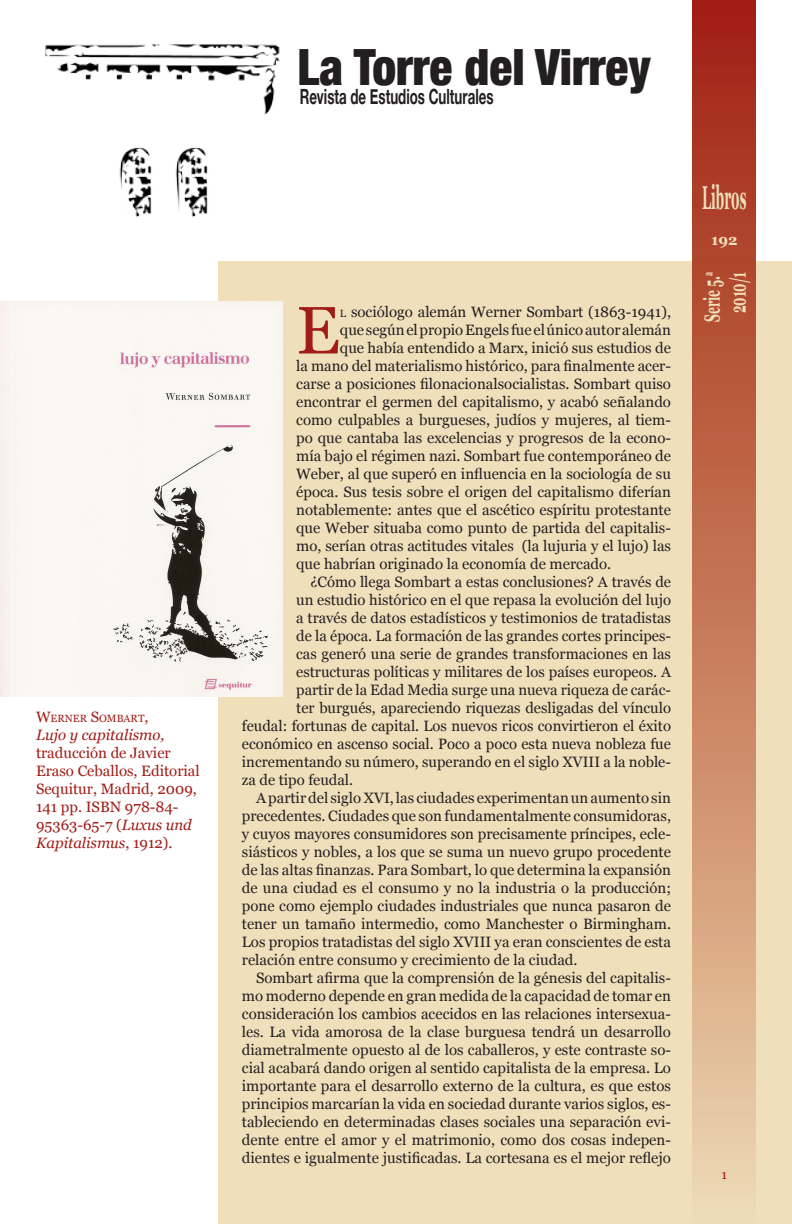
<style>
.page{position:relative;width:792px;height:1224px;background:#fff}
.page>*{position:absolute;margin:0;border:0;box-sizing:border-box;transform-origin:0 0}
.t1{font:66.9px "Georgia";color:#a11c16}
.t2{font:900 condensed 50px "Helvetica Neue";color:#231f20;scale:.95 1}
.t3{font:700 33px "Georgia";color:#efdfbb;scale:.4 1}
.t4{font:700 22px "Georgia";color:#efdfbb;scale:.55 1}
.t5{font:700 21px "Helvetica Neue";color:#231f20;scale:.63 1}
.t6{font:15px/18px "Georgia";color:#231f20;text-align:justify}
.t7{font:15px/18px "Georgia";color:#a11c16}
.t8{font:700 15px "Georgia";color:#efdfbb}
.t9{font:10.5px "Georgia";color:#a11c16}
.s1{font-size:15px}
.s2{font-style:italic}
.s3{font-size:10.5px}
</style>
<div class="page">
<div style="left:218px;top:261px;width:574px;height:963px;background:#efdfbb"></div>
<div style="left:693px;top:0;width:63px;height:1224px;background:linear-gradient(to bottom,#a01e0b,#edd7ad)"></div>
<img style="left:45px;top:44px;width:235px;height:173px">
<img style="left:0;top:302px;width:282px;height:394px">
<svg style="left:722px;top:1171px;width:5px;height:8px"></svg>
<p class="t9" style="left:36px;top:712px;width:114px"><span class="s1">W</span>erner <span class="s1">S</span>ombart<span class="s1">,</span></p>
<p class="t7" style="left:36px;top:726px;width:165px"><span class="s2">Lujo y capitalismo, </span>traducción de Javier<br>Eraso Ceballos, Editorial<br>Sequitur, Madrid, 2009,<br>141 pp. ISBN 978-84-<br>95363-65-7 (<span class="s2">Luxus und<br>Kapitalismus</span>, 1912).</p>
<p class="t2" style="left:298px;top:36px;width:373px">La Torre del Virrey</p>
<p class="t5" style="left:300px;top:84px;width:309px">Revista de Estudios Culturales</p>
<p class="t1" style="left:296px;top:292px;width:45px">E</p>
<p class="t6" style="left:340px;top:303px;width:333px"><span class="s3">l</span> sociólogo alemán Werner Sombart (1863-1941),</p>
<p class="t6" style="left:340px;top:321px;width:333px">que según el propio Engels fue el único autor alemán</p>
<p class="t6" style="left:340px;top:339px;width:333px">que había entendido a Marx, inició sus estudios de</p>
<p class="t6" style="left:296px;top:357px;width:376px">la mano del materialismo histórico, para finalmente acer-</p>
<p class="t6" style="left:296px;top:375px;width:376px">carse a posiciones filonacionalsocialistas. Sombart quiso</p>
<p class="t6" style="left:296px;top:393px;width:376px">encontrar el germen del capitalismo, y acabó señalando</p>
<p class="t6" style="left:296px;top:411px;width:376px">como culpables a burgueses, judíos y mujeres, al tiem-</p>
<p class="t6" style="left:296px;top:429px;width:376px">po que cantaba las excelencias y progresos de la econo-</p>
<p class="t6" style="left:296px;top:447px;width:376px">mía bajo el régimen nazi. Sombart fue contemporáneo de</p>
<p class="t6" style="left:296px;top:465px;width:376px">Weber, al que superó en influencia en la sociología de su</p>
<p class="t6" style="left:296px;top:483px;width:376px">época. Sus tesis sobre el origen del capitalismo diferían</p>
<p class="t6" style="left:296px;top:501px;width:376px">notablemente: antes que el ascético espíritu protestante</p>
<p class="t6" style="left:296px;top:519px;width:376px">que Weber situaba como punto de partida del capitalis-</p>
<p class="t6" style="left:296px;top:537px;width:376px">mo, serían otras actitudes vitales (la lujuria y el lujo) las</p>
<p class="t6" style="left:296px;top:555px;width:317px">que habrían originado la economía de mercado.</p>
<p class="t6" style="left:310px;top:573px;width:362px">¿Cómo llega Sombart a estas conclusiones? A través de</p>
<p class="t6" style="left:296px;top:591px;width:376px">un estudio histórico en el que repasa la evolución del lujo</p>
<p class="t6" style="left:296px;top:609px;width:376px">a través de datos estadísticos y testimonios de tratadistas</p>
<p class="t6" style="left:296px;top:627px;width:376px">de la época. La formación de las grandes cortes principes-</p>
<p class="t6" style="left:296px;top:645px;width:376px">cas generó una serie de grandes transformaciones en las</p>
<p class="t6" style="left:296px;top:663px;width:376px">estructuras políticas y militares de los países europeos. A</p>
<p class="t6" style="left:296px;top:681px;width:376px">partir de la Edad Media surge una nueva riqueza de carác-</p>
<p class="t6" style="left:296px;top:699px;width:376px">ter burgués, apareciendo riquezas desligadas del vínculo</p>
<p class="t6" style="left:242px;top:717px;width:431px">feudal: fortunas de capital. Los nuevos ricos convirtieron el éxito</p>
<p class="t6" style="left:242px;top:735px;width:431px">económico en ascenso social. Poco a poco esta nueva nobleza fue</p>
<p class="t6" style="left:242px;top:753px;width:431px">incrementando su número, superando en el siglo XVIII a la noble-</p>
<p class="t6" style="left:242px;top:771px;width:113px">za de tipo feudal.</p>
<p class="t6" style="left:242px;top:789px;width:431px;text-indent:14px">A partir del siglo XVI, las ciudades experimentan un aumento sin precedentes. Ciudades que son fundamentalmente consumidoras, y cuyos mayores consumidores son precisamente príncipes, ecle&shy;siásticos y nobles, a los que se suma un nuevo grupo procedente de las altas finanzas. Para Sombart, lo que determina la expansión de una ciudad es el consumo y no la industria o la producción; pone como ejemplo ciudades industriales que nunca pasaron de tener un tamaño intermedio, como Manchester o Birmingham.<br>Los propios tratadistas del siglo XVIII ya eran conscientes de esta relación entre consumo y crecimiento de la ciudad.</p>
<p class="t6" style="left:242px;top:969px;width:431px;text-indent:14px">Sombart afirma que la comprensión de la génesis del capitalis&shy;mo moderno depende en gran medida de la capacidad de tomar en consideración los cambios acecidos en las relaciones intersexua&shy;les. La vida amorosa de la clase burguesa tendrá un desarrollo diametralmente opuesto al de los caballeros, y este contraste so&shy;cial acabará dando origen al sentido capitalista de la empresa. Lo importante para el desarrollo externo de la cultura, es que estos principios marcarían la vida en sociedad durante varios siglos, es&shy;tableciendo en determinadas clases sociales una separación evi&shy;dente entre el amor y el matrimonio, como dos cosas indepen&shy;dientes e igualmente justificadas. La cortesana es el mejor reflejo</p>
<p class="t3" style="left:702px;top:179px;width:112px">Libros</p>
<p class="t8" style="left:711px;top:231px;width:28px">192</p>
<p class="t4" style="left:700px;top:322px;width:93px;rotate:-90deg">Serie 5.<sup>a</sup></p>
<p class="t4" style="left:726px;top:313px;width:77px;rotate:-90deg">2010/1</p>
</div>
